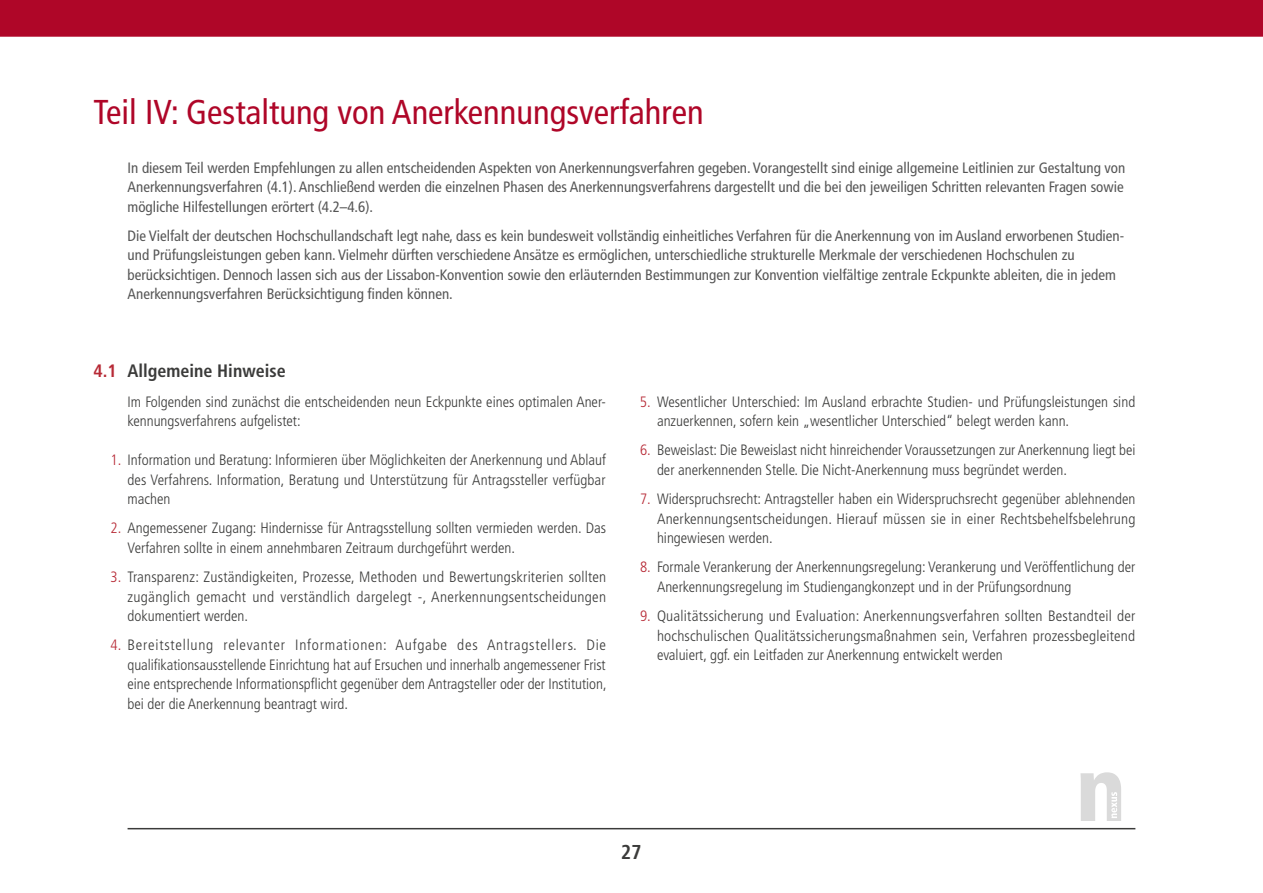
<style>
.page{position:relative;width:1263px;height:893px;background:#fff}
.page>*{position:absolute;margin:0;border:0;box-sizing:border-box;transform-origin:0 0}
.t1{font:condensed 34.5px "Frutiger";color:#af0628}
.t2{font:700 condensed 21px "Frutiger Next Pro";color:#3b3b3a}
.t3{font:700 condensed 18px "Frutiger";color:#3b3b3a}
.t4{font:300 condensed 15px/19.5px "Frutiger";color:#3b3b3a}
.t5{font:condensed 15px/19.5px "Frutiger";color:#565656;text-align:justify}
.s1{color:#b72a36}
</style>
<div class="page">
<svg style="left:1080px;top:772px;width:41px;height:49px"></svg>
<div style="left:0;top:0;width:1263px;height:37px;background:#af0628"></div>
<hr style="left:128px;top:828px;width:1007px;height:1px;background:#3b3b3a">
<h1 class="t1" style="left:94px;top:92px;width:612px">Teil IV: Gestaltung von Anerkennungsverfahren</h1>
<p class="t5" style="left:128px;top:158px;width:999px">In diesem Teil werden Empfehlungen zu allen entscheidenden Aspekten von Anerkennungsverfahren gegeben. Vorangestellt sind einige allgemeine Leitlinien zur Gestaltung von Anerkennungsverfahren (4.1). Anschließend werden die einzelnen Phasen des Anerkennungsverfahrens dargestellt und die bei den jeweiligen Schritten relevanten Fragen sowie mögliche Hilfestellungen erörtert (4.2–4.6).</p>
<p class="t5" style="left:128px;top:226px;width:998px;text-align:left">Die Vielfalt der deutschen Hochschullandschaft legt nahe, dass es kein bundesweit vollständig einheitliches Verfahren für die Anerkennung von im Ausland erworbenen Studien&shy;und Prüfungsleistungen geben kann. Vielmehr dürften verschiedene Ansätze es ermöglichen, unterschiedliche strukturelle Merkmale der verschiedenen Hochschulen zu berücksichtigen. Dennoch lassen sich aus der Lissabon-Konvention sowie den erläuternden Bestimmungen zur Konvention vielfältige zentrale Eckpunkte ableiten, die in jedem Anerkennungsverfahren Berücksichtigung finden können.</p>
<p class="t3" style="left:94px;top:360px;width:194px"><span class="s1">4.1</span> Allgemeine Hinweise</p>
<p class="t4" style="left:128px;top:392px;width:480px">Im Folgenden sind zunächst die entscheidenden neun Eckpunkte eines optimalen Aner&shy;kennungsverfahrens aufgelistet:</p>
<p class="t4" style="left:128px;top:450px;width:480px;text-align:justify;text-indent:-17px"><span class="s1">1.</span> Information und Beratung: Informieren über Möglichkeiten der Anerkennung und Ablauf des Verfahrens. Information, Beratung und Unterstützung für Antragssteller verfügbar machen</p>
<p class="t4" style="left:128px;top:519px;width:480px;text-indent:-17px"><span class="s1">2.</span> Angemessener Zugang: Hindernisse für Antragsstellung sollten vermieden werden. Das<br>Verfahren sollte in einem annehmbaren Zeitraum durchgeführt werden.</p>
<p class="t4" style="left:128px;top:567px;width:480px;text-align:justify;text-indent:-17px"><span class="s1">3.</span> Transparenz: Zuständigkeiten, Prozesse, Methoden und Bewertungskriterien sollten zugänglich gemacht und verständlich dargelegt -, Anerkennungsentscheidungen dokumentiert werden.</p>
<p class="t4" style="left:128px;top:636px;width:480px;text-align:justify;text-indent:-17px"><span class="s1">4.</span> Bereitstellung relevanter Informationen: Aufgabe des Antragstellers. Die qualifikationsausstellende Einrichtung hat auf Ersuchen und innerhalb angemessener Frist eine entsprechende Informationspflicht gegenüber dem Antragsteller oder der Institution, bei der die Anerkennung beantragt wird.</p>
<p class="t4" style="left:657px;top:392px;width:480px;text-indent:-17px"><span class="s1">5.</span> Wesentlicher Unterschied: Im Ausland erbrachte Studien- und Prüfungsleistungen sind anzuerkennen, sofern kein „wesentlicher Unterschied“ belegt werden kann.</p>
<p class="t4" style="left:657px;top:441px;width:480px;text-indent:-17px"><span class="s1">6.</span> Beweislast: Die Beweislast nicht hinreichender Voraussetzungen zur Anerkennung liegt bei der anerkennenden Stelle. Die Nicht-Anerkennung muss begründet werden.</p>
<p class="t4" style="left:657px;top:489px;width:480px;text-align:justify;text-indent:-17px"><span class="s1">7.</span> Widerspruchsrecht: Antragsteller haben ein Widerspruchsrecht gegenüber ablehnenden Anerkennungsentscheidungen. Hierauf müssen sie in einer Rechtsbehelfsbelehrung hingewiesen werden.</p>
<p class="t4" style="left:657px;top:558px;width:480px;text-indent:-17px"><span class="s1">8.</span> Formale Verankerung der Anerkennungsregelung: Verankerung und Veröffentlichung der<br>Anerkennungsregelung im Studiengangkonzept und in der Prüfungsordnung</p>
<p class="t4" style="left:657px;top:606px;width:480px;text-align:justify;text-indent:-17px"><span class="s1">9.</span> Qualitätssicherung und Evaluation: Anerkennungsverfahren sollten Bestandteil der hochschulischen Qualitätssicherungsmaßnahmen sein, Verfahren prozessbegleitend evaluiert, ggf. ein Leitfaden zur Anerkennung entwickelt werden</p>
<h2 class="t2" style="left:621px;top:840px;width:22px">27</h2>
</div>
